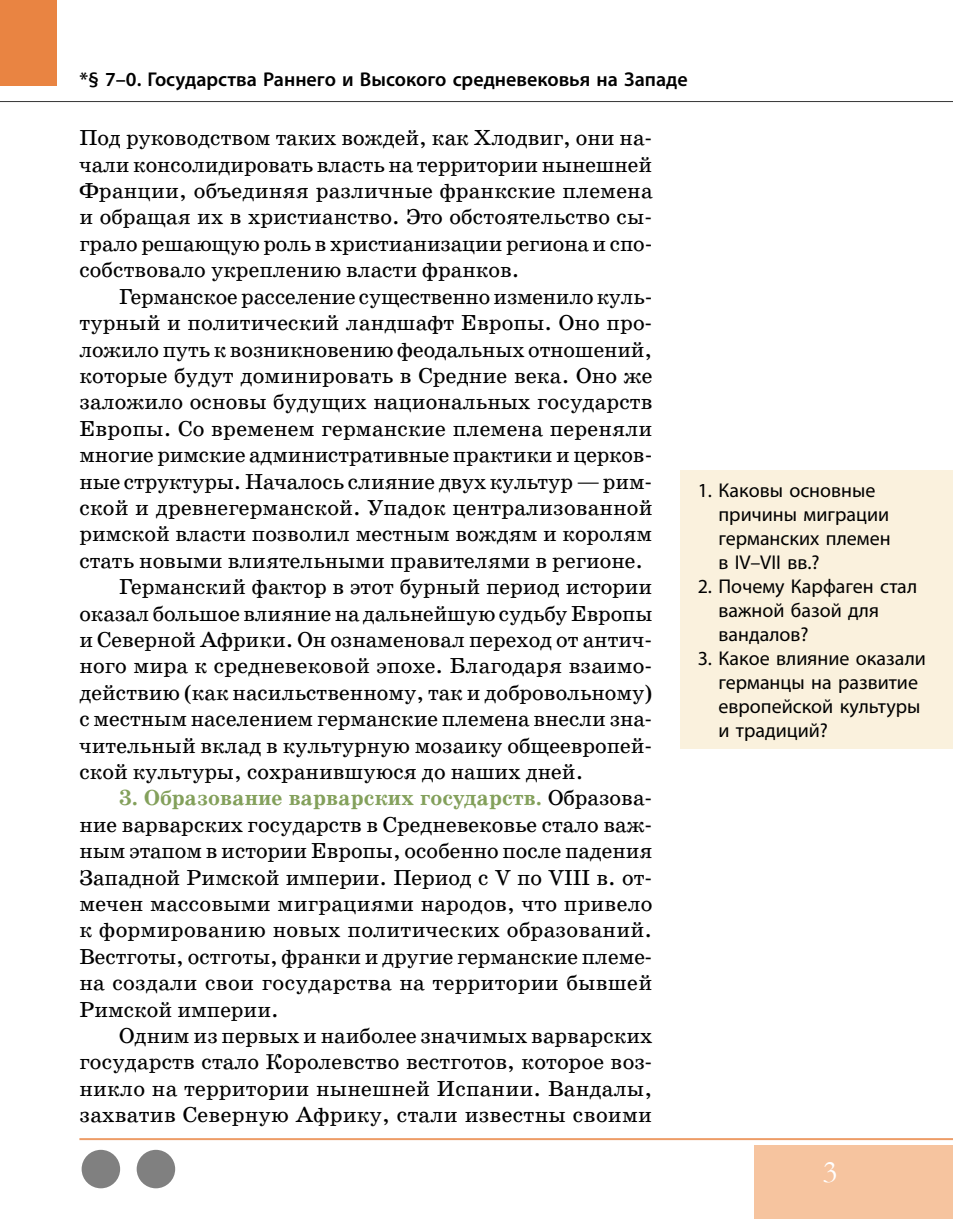
<style>
.page{position:relative;width:953px;height:1219px;background:#fff}
.page>*{position:absolute;margin:0;border:0;box-sizing:border-box;transform-origin:0 0}
.t1{font:32px "Garamond";color:#fff}
.t2{font:22px/26.4px "School Book Web";color:#000;text-align:justify}
.t3{font:20px/24px "Myriad Pro";color:#000}
.t4{font:600 20px "Myriad Pro";color:#000}
.s1{font-weight:700;color:#83a05b}
</style>
<div class="page">
<hr style="left:0;top:101px;width:952px;height:1px;background:#000">
<div style="left:0;top:0;width:57px;height:86px;background:#e98442"></div>
<div style="left:754px;top:1145px;width:198px;height:74px;background:#f6c49f"></div>
<div style="left:82px;top:1150px;width:38px;height:38px;background:#808080;border-radius:50%"></div>
<div style="left:137px;top:1150px;width:38px;height:38px;background:#808080;border-radius:50%"></div>
<hr style="left:79px;top:1138px;width:873px;height:2px;background:#e98442">
<div style="left:680px;top:471px;width:272px;height:114px;background:#faf1dd"></div>
<div style="left:680px;top:564px;width:272px;height:93px;background:#faf1dd"></div>
<div style="left:680px;top:636px;width:272px;height:112px;background:#faf1dd"></div>
<p class="t4" style="left:79px;top:67px;width:609px">*§ 7–0. Государства Раннего и Высокого средневековья на Западе</p>
<p class="t2" style="left:79px;top:125px;width:574px">Под руководством таких вождей, как Хлодвиг, они на&shy;чали консолидировать власть на территории нынешней Франции, объединяя различные франкские племена и обращая их в христианство. Это обстоятельство сы&shy;грало решающую роль в христианизации региона и спо&shy;собствовало укреплению власти франков.</p>
<p class="t2" style="left:119px;top:283px;width:534px">Германское расселение существенно изменило куль-</p>
<p class="t2" style="left:79px;top:310px;width:574px">турный и политический ландшафт Европы. Оно про-</p>
<p class="t2" style="left:79px;top:336px;width:574px">ложило путь к возникновению феодальных отношений,</p>
<p class="t2" style="left:79px;top:363px;width:574px">которые будут доминировать в Средние века. Оно же</p>
<p class="t2" style="left:79px;top:389px;width:574px">заложило основы будущих национальных государств</p>
<p class="t2" style="left:79px;top:415px;width:574px">Европы. Со временем германские племена переняли</p>
<p class="t2" style="left:79px;top:442px;width:574px">многие римские административные практики и церков-</p>
<p class="t2" style="left:79px;top:468px;width:574px">ные структуры. Началось слияние двух культур —рим-</p>
<p class="t2" style="left:79px;top:495px;width:574px">ской и древнегерманской. Упадок централизованной</p>
<p class="t2" style="left:79px;top:521px;width:574px">римской власти позволил местным вождям и королям</p>
<p class="t2" style="left:79px;top:547px;width:565px">стать новыми влиятельными правителями в регионе.</p>
<p class="t2" style="left:119px;top:574px;width:534px">Германский фактор в этот бурный период истории</p>
<p class="t2" style="left:79px;top:600px;width:574px">оказал большое влияние на дальнейшую судьбу Европы</p>
<p class="t2" style="left:79px;top:627px;width:574px">и Северной Африки. Он ознаменовал переход от антич-</p>
<p class="t2" style="left:79px;top:653px;width:574px">ного мира к средневековой эпохе. Благодаря взаимо-</p>
<p class="t2" style="left:79px;top:679px;width:574px">действию (как насильственному, так и добровольному)</p>
<p class="t2" style="left:79px;top:706px;width:574px">с местным населением германские племена внесли зна-</p>
<p class="t2" style="left:79px;top:732px;width:574px">чительный вклад в культурную мозаику общеевропей-</p>
<p class="t2" style="left:79px;top:759px;width:505px">ской культуры, сохранившуюся до наших дней.</p>
<p class="t2" style="left:79px;top:785px;width:574px;text-indent:40px"><span class="s1">3. Образование варварских государств.</span> Образова&shy;ние варварских государств в Средневековье стало важ&shy;ным этапом в истории Европы, особенно после падения Западной Римской империи. Период с V по VIII в. от&shy;мечен массовыми миграциями народов, что привело к формированию новых политических образований.<br>Вестготы, остготы, франки и другие германские племе&shy;на создали свои государства на территории бывшей Римской империи.</p>
<p class="t2" style="left:79px;top:1023px;width:574px;text-indent:40px">Одним из первых и наиболее значимых варварских государств стало Королевство вестготов, которое воз&shy;никло на территории нынешней Испании. Вандалы, захватив Северную Африку, стали известны своими</p>
<p class="t3" style="left:718px;top:478px;width:174px;text-indent:-21px">1. Каковы основные причины миграции германских племен в IV–VII вв.?</p>
<p class="t3" style="left:718px;top:574px;width:200px;text-indent:-21px">2. Почему Карфаген стал важной базой для вандалов?</p>
<p class="t3" style="left:718px;top:646px;width:209px;text-indent:-21px">3. Какое влияние оказали германцы на развитие европейской культуры и традиций?</p>
<h1 class="t1" style="left:822px;top:1150px;width:17px">3</h1>
</div>
